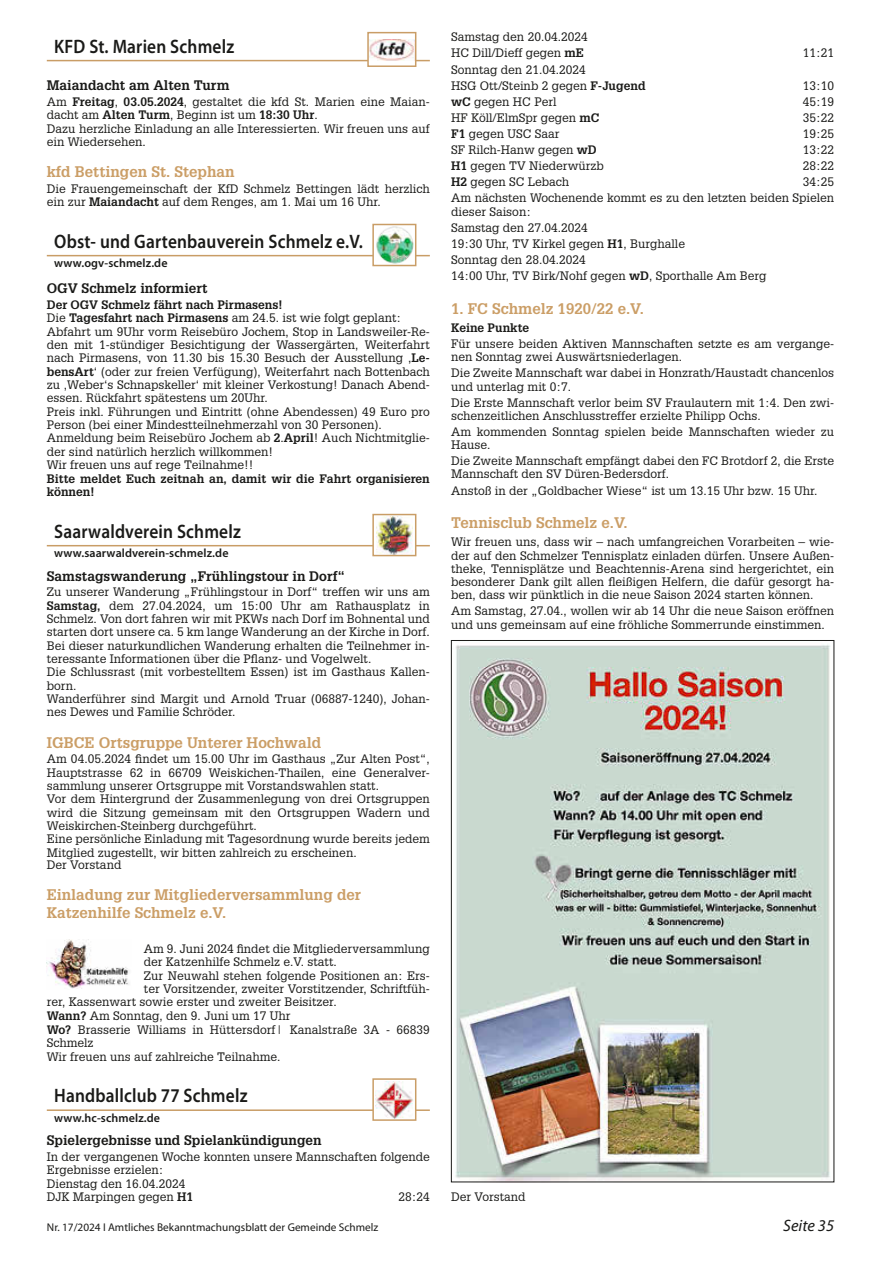
<style>
.page{position:relative;width:881px;height:1263px;background:#fff}
.page>*{position:absolute;margin:0;border:0;box-sizing:border-box;transform-origin:0 0}
.t1{font:600 19.5px "Myriad Pro";letter-spacing:.01em;color:#1a1a18;scale:.89 1}
.t2{font:italic 16.5px "Myriad Pro";color:#1a1a18}
.t3{font:700 15px/18px "Glypha LT";color:#cb9e66}
.t4{font:700 13.5px "Glypha LT";color:#1a1a18}
.t5{font:12px/13.4px "Glypha LT";color:#1a1a18}
.t6{font:700 12px/13.2px "Glypha LT";color:#1a1a18}
.t7{font:600 12px "Myriad Pro";letter-spacing:.01em;color:#1a1a18}
.t8{font:11.25px "Myriad Pro";color:#1a1a18}
.s1{font-weight:700}
</style>
<div class="page">
<img style="left:455px;top:644px;width:375px;height:536px">
<hr style="left:47px;top:60px;width:382px;height:1px;background:#c99d66">
<div style="left:368px;top:33px;width:47px;height:33px;background:#fff"></div>
<div style="left:367px;top:32px;width:49px;height:35px;border:2px solid #c99d66"></div>
<img style="left:370px;top:39px;width:44px;height:21px">
<hr style="left:47px;top:255px;width:382px;height:1px;background:#c99d66">
<img style="left:375px;top:227px;width:38px;height:36px">
<div style="left:372px;top:224px;width:44px;height:42px;border:2px solid #c99d66"></div>
<hr style="left:47px;top:545px;width:382px;height:1px;background:#c99d66">
<div style="left:373px;top:514px;width:42px;height:42px;background:#fff"></div>
<img style="left:376px;top:517px;width:36px;height:36px">
<div style="left:372px;top:514px;width:44px;height:42px;border:2px solid #c99d66"></div>
<img style="left:47px;top:940px;width:82px;height:49px">
<hr style="left:47px;top:1109px;width:382px;height:2px;background:#c99d66">
<img style="left:375px;top:1081px;width:38px;height:37px">
<div style="left:372px;top:1078px;width:44px;height:43px;border:2px solid #c99d66"></div>
<h1 class="t1" style="left:54px;top:34px;width:203px">KFD St. Marien Schmelz</h1>
<p class="t4" style="left:47px;top:77px;width:184px">Maiandacht am Alten Turm</p>
<p class="t5" style="left:47px;top:95px;width:384px">Am <span class="s1">Freitag</span>, <span class="s1">03.05.2024</span>, gestaltet die kfd St. Marien eine Maian&shy;dacht am <span class="s1">Alten Turm</span>, Beginn ist um <span class="s1">18:30 Uhr</span>.<br>Dazu herzliche Einladung an alle Interessierten. Wir freuen uns auf ein Wiedersehen.</p>
<p class="t3" style="left:47px;top:162px;width:189px">kfd Bettingen St. Stephan</p>
<p class="t5" style="left:47px;top:182px;width:384px">Die Frauengemeinschaft der KfD Schmelz Bettingen lädt herzlich ein zur <span class="s1">Maiandacht</span> auf dem Renges, am 1. Mai um 16 Uhr.</p>
<h1 class="t1" style="left:54px;top:229px;width:348px">Obst- und Gartenbauverein Schmelz e.V.</h1>
<p class="t7" style="left:54px;top:256px;width:115px">www.ogv-schmelz.de</p>
<p class="t4" style="left:47px;top:280px;width:162px">OGV Schmelz informiert</p>
<p class="t5" style="left:47px;top:297px;width:384px"><span class="s1">Der OGV Schmelz fährt nach Pirmasens!<br></span>Die <span class="s1">Tagesfahrt nach Pirmasens</span> am 24.5. ist wie folgt geplant:<br>Abfahrt um 9Uhr vorm Reisebüro Jochem, Stop in Landsweiler-Re&shy;den mit 1-stündiger Besichtigung der Wassergärten, Weiterfahrt nach Pirmasens, von 11.30 bis 15.30 Besuch der Ausstellung ‚<span class="s1">Le&shy;bensArt</span>‘ (oder zur freien Verfügung), Weiterfahrt nach Bottenbach zu ‚Weber‘s Schnapskeller‘ mit kleiner Verkostung! Danach Abend&shy;essen. Rückfahrt spätestens um 20Uhr.<br>Preis inkl. Führungen und Eintritt (ohne Abendessen) 49 Euro pro Person (bei einer Mindestteilnehmerzahl von 30 Personen).<br>Anmeldung beim Reisebüro Jochem ab <span class="s1">2</span>.<span class="s1">April</span>! Auch Nichtmitglie&shy;der sind natürlich herzlich willkommen!<br>Wir freuen uns auf rege Teilnahme!!</p>
<p class="t6" style="left:47px;top:472px;width:384px">Bitte meldet Euch zeitnah an, damit wir die Fahrt organisieren können!</p>
<h1 class="t1" style="left:54px;top:519px;width:211px">Saarwaldverein Schmelz</h1>
<p class="t7" style="left:54px;top:546px;width:176px">www.saarwaldverein-schmelz.de</p>
<p class="t4" style="left:47px;top:567px;width:299px">Samstagswanderung „Frühlingstour in Dorf“</p>
<p class="t5" style="left:47px;top:585px;width:384px">Zu unserer Wanderung „Frühlingstour in Dorf“ treffen wir uns am <span class="s1">Samstag,</span> dem 27.04.2024, um 15:00 Uhr am Rathausplatz in Schmelz. Von dort fahren wir mit PKWs nach Dorf im Bohnental und starten dort unsere ca. 5 km lange Wanderung an der Kirche in Dorf.<br>Bei dieser naturkundlichen Wanderung erhalten die Teilnehmer in&shy;teressante Informationen über die Pflanz- und Vogelwelt.<br>Die Schlussrast (mit vorbestelltem Essen) ist im Gasthaus Kallen&shy;born.<br>Wanderführer sind Margit und Arnold Truar (06887-1240), Johan&shy;nes Dewes und Familie Schröder.</p>
<p class="t3" style="left:47px;top:733px;width:276px">IGBCE Ortsgruppe Unterer Hochwald</p>
<p class="t5" style="left:47px;top:752px;width:384px">Am 04.05.2024 findet um 15.00 Uhr im Gasthaus „Zur Alten Post“, Hauptstrasse 62 in 66709 Weiskichen-Thailen, eine Generalver&shy;sammlung unserer Ortsgruppe mit Vorstandswahlen statt.<br>Vor dem Hintergrund der Zusammenlegung von drei Ortsgruppen wird die Sitzung gemeinsam mit den Ortsgruppen Wadern und Weiskirchen-Steinberg durchgeführt.<br>Eine persönliche Einladung mit Tagesordnung wurde bereits jedem Mitglied zugestellt, wir bitten zahlreich zu erscheinen.<br>Der Vorstand</p>
<p class="t3" style="left:47px;top:885px;width:315px">Einladung zur Mitgliederversammlung der<br>Katzenhilfe Schmelz e.V.</p>
<p class="t5" style="left:144px;top:942px;width:287px">Am 9. Juni 2024 findet die Mitgliederversammlung</p>
<p class="t5" style="left:144px;top:955px;width:194px">der Katzenhilfe Schmelz e.V. statt.</p>
<p class="t5" style="left:144px;top:969px;width:287px">Zur Neuwahl stehen folgende Positionen an: Ers-</p>
<p class="t5" style="left:144px;top:982px;width:287px">ter Vorsitzender, zweiter Vorstitzender, Schriftfüh-</p>
<p class="t5" style="left:47px;top:995px;width:291px">rer, Kassenwart sowie erster und zweiter Beisitzer.</p>
<p class="t5" style="left:47px;top:1009px;width:245px"><span class="s1">Wann?</span> Am Sonntag, den 9. Juni um 17 Uhr</p>
<p class="t5" style="left:47px;top:1022px;width:384px"><span class="s1">Wo?</span> Brasserie Williams in Hüttersdorf| Kanalstraße 3A - 66839</p>
<p class="t5" style="left:47px;top:1036px;width:48px">Schmelz</p>
<p class="t5" style="left:47px;top:1049px;width:235px">Wir freuen uns auf zahlreiche Teilnahme.</p>
<h1 class="t1" style="left:54px;top:1083px;width:218px">Handballclub 77 Schmelz</h1>
<p class="t7" style="left:54px;top:1110px;width:107px">www.hc-schmelz.de</p>
<p class="t4" style="left:47px;top:1132px;width:276px">Spielergebnisse und Spielankündigungen</p>
<p class="t5" style="left:47px;top:1150px;width:384px">In der vergangenen Woche konnten unsere Mannschaften folgende Ergebnisse erzielen:<br>Dienstag den 16.04.2024<br>DJK Marpingen gegen <span class="s1">H1</span></p>
<p class="t5" style="left:398px;top:1190px;width:33px">28:24</p>
<p class="t5" style="left:451px;top:29px;width:138px;line-height:16px">Samstag den 20.04.2024<br>HC Dill/Dieff gegen <span class="s1">mE</span></p>
<p class="t5" style="left:451px;top:61px;width:196px;line-height:16px">Sonntag den 21.04.2024<br>HSG Ott/Steinb 2 gegen <span class="s1">F-Jugend</span></p>
<p class="t5" style="left:802px;top:46px;width:33px">11:21</p>
<p class="t5" style="left:802px;top:78px;width:33px">13:10</p>
<p class="t5" style="left:451px;top:95px;width:107px"><span class="s1">wC</span> gegen HC Perl</p>
<p class="t5" style="left:802px;top:95px;width:33px">45:19</p>
<p class="t5" style="left:451px;top:111px;width:150px">HF Köll/ElmSpr gegen <span class="s1">mC</span></p>
<p class="t5" style="left:802px;top:111px;width:33px">35:22</p>
<p class="t5" style="left:451px;top:127px;width:110px"><span class="s1">F1</span> gegen USC Saar</p>
<p class="t5" style="left:802px;top:127px;width:33px">19:25</p>
<p class="t5" style="left:451px;top:143px;width:147px">SF Rilch-Hanw gegen <span class="s1">wD</span></p>
<p class="t5" style="left:802px;top:143px;width:33px">13:22</p>
<p class="t5" style="left:451px;top:159px;width:154px"><span class="s1">H1</span> gegen TV Niederwürzb</p>
<p class="t5" style="left:802px;top:159px;width:33px">28:22</p>
<p class="t5" style="left:451px;top:175px;width:120px"><span class="s1">H2</span> gegen SC Lebach</p>
<p class="t5" style="left:451px;top:174px;width:384px;line-height:16px;text-align:right">34:25<br>Am nächsten Wochenende kommt es zu den letzten beiden Spielen</p>
<p class="t5" style="left:451px;top:203px;width:317px;line-height:16px">dieser Saison:<br>Samstag den 27.04.2024<br>19:30 Uhr, TV Kirkel gegen <span class="s1">H1</span>, Burghalle<br>Sonntag den 28.04.2024<br>14:00 Uhr, TV Birk/Nohf gegen <span class="s1">wD</span>, Sporthalle Am Berg</p>
<p class="t3" style="left:451px;top:299px;width:194px">1. FC Schmelz 1920/22 e.V.</p>
<p class="t6" style="left:451px;top:321px;width:80px">Keine Punkte</p>
<p class="t5" style="left:451px;top:337px;width:384px">Für unsere beiden Aktiven Mannschaften setzte es am vergange&shy;nen Sonntag zwei Auswärtsniederlagen.</p>
<p class="t5" style="left:451px;top:366px;width:384px">Die Zweite Mannschaft war dabei in Honzrath/Haustadt chancenlos und unterlag mit 0:7.</p>
<p class="t5" style="left:451px;top:395px;width:384px">Die Erste Mannschaft verlor beim SV Fraulautern mit 1:4. Den zwi&shy;schenzeitlichen Anschlusstreffer erzielte Philipp Ochs.</p>
<p class="t5" style="left:451px;top:425px;width:384px">Am kommenden Sonntag spielen beide Mannschaften wieder zu<br>Hause.</p>
<p class="t5" style="left:451px;top:454px;width:384px">Die Zweite Mannschaft empfängt dabei den FC Brotdorf 2, die Erste<br>Mannschaft den SV Düren-Bedersdorf.</p>
<p class="t5" style="left:451px;top:483px;width:368px">Anstoß in der „Goldbacher Wiese“ ist um 13.15 Uhr bzw. 15 Uhr.</p>
<p class="t3" style="left:451px;top:513px;width:178px">Tennisclub Schmelz e.V.</p>
<p class="t5" style="left:451px;top:535px;width:384px;text-align:justify">Wir freuen uns, dass wir – nach umfangreichen Vorarbeiten – wie&shy;der auf den Schmelzer Tennisplatz einladen dürfen. Unsere Außen&shy;theke, Tennisplätze und Beachtennis-Arena sind hergerichtet, ein besonderer Dank gilt allen fleißigen Helfern, die dafür gesorgt ha&shy;ben, dass wir pünktlich in die neue Saison 2024 starten können.</p>
<p class="t5" style="left:451px;top:604px;width:384px">Am Samstag, 27.04., wollen wir ab 14 Uhr die neue Saison eröffnen und uns gemeinsam auf eine fröhliche Sommerrunde einstimmen.</p>
<p class="t5" style="left:451px;top:1190px;width:76px">Der Vorstand</p>
<p class="t8" style="left:47px;top:1220px;width:333px">Nr. 17/2024 I Amtliches Bekanntmachungsblatt der Gemeinde Schmelz</p>
<h2 class="t2" style="left:782px;top:1215px;width:52px">Seite 35</h2>
</div>
